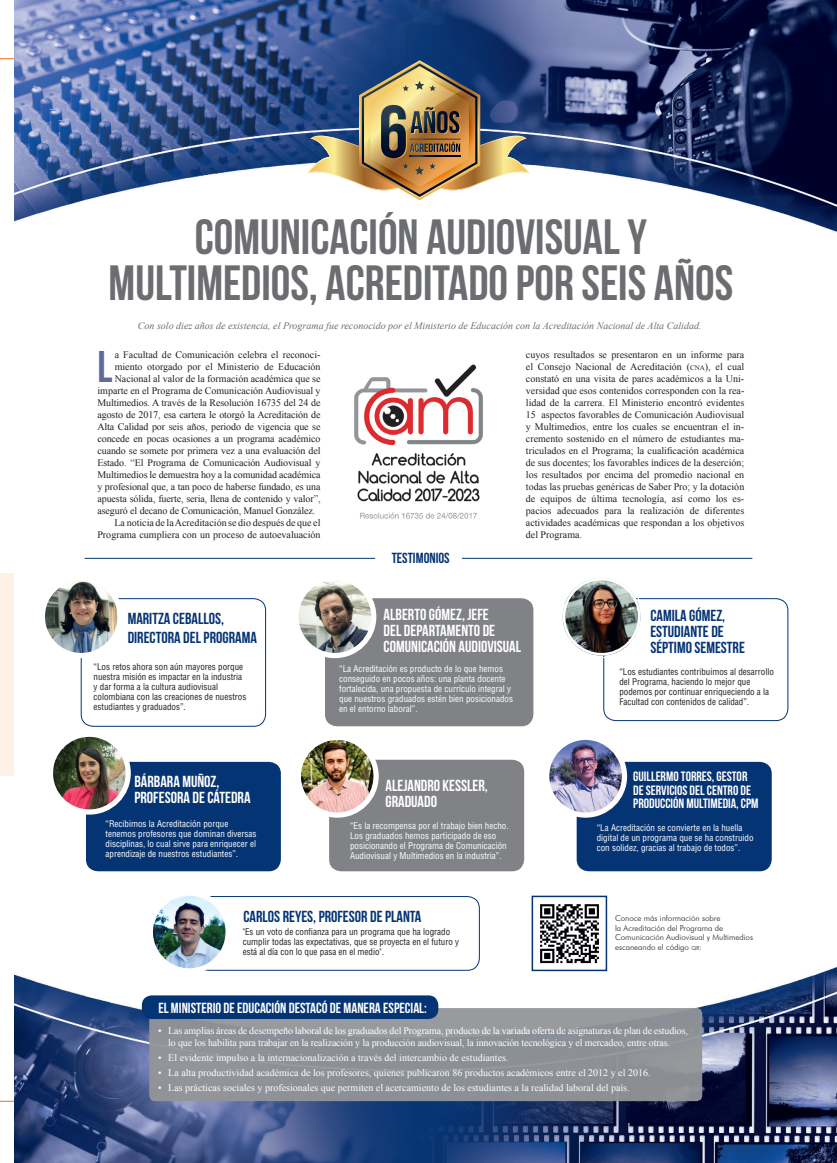
<style>
.page{position:relative;width:837px;height:1163px;background:#fff}
.page>*{position:absolute;margin:0;border:0;box-sizing:border-box;transform-origin:0 0}
.t1{font:700 49.4px/46.1px "Bebas Neue";color:#6c6d70;text-align:center}
.t2{font:44.3px "Bebas Neue";color:#5e6c9d}
.t3{font:700 16px/16px "Bebas Neue";color:#fff}
.t4{font:700 16px/16px "Bebas Neue";color:#053474}
.t5{font:700 14.6px "Bebas Neue";color:#fff}
.t6{font:700 14.6px "Bebas Neue";color:#053474}
.t7{font:700 13.5px/13.5px "Bebas Neue";color:#fff}
.t8{font:10px/12px "Times New Roman";letter-spacing:-.01em;color:#231f20;text-align:justify}
.t9{font:10px/12px "Times New Roman";color:#fff}
.t10{font:italic 10px "Times New Roman";color:#6c6d70}
.t11{font:condensed 9px/10px "Helvetica LT Std";color:#fff}
.t12{font:condensed 9px/10px "Helvetica LT Std";color:#231f20}
.t13{font:300 8px/9.6px "Futura BT";color:#231f20}
.s1{font-size:7px}
.s2{font-size:5.6px}
</style>
<div class="page">
<svg style="left:0;top:58px;width:14px;height:1px"></svg>
<div style="left:0;top:573px;width:14px;height:202px;background:#fdf0e4"></div>
<img style="left:14px;top:0;width:822px;height:1162px">
<img style="left:307px;top:60px;width:222px;height:140px">
<div style="left:337px;top:351px;width:168px;height:187px;background:#fff"></div>
<img style="left:354px;top:364px;width:129px;height:155px">
<div style="left:81px;top:598px;width:184px;height:128px;border:1px solid #053474;border-radius:12px"></div>
<div style="left:603px;top:598px;width:184px;height:122px;border:1px solid #053474;border-radius:12px"></div>
<div style="left:325px;top:598px;width:208px;height:128px;background:#808285;border-radius:12px"></div>
<div style="left:86px;top:761px;width:195px;height:110px;background:#053474;border-radius:12px"></div>
<div style="left:576px;top:761px;width:195px;height:110px;background:#053474;border-radius:12px"></div>
<div style="left:329px;top:759px;width:195px;height:112px;background:#808285;border-radius:12px"></div>
<div style="left:197px;top:896px;width:282px;height:74px;border:1px solid #053474;border-radius:12px"></div>
<img style="left:42px;top:577px;width:78px;height:78px;border-radius:39px">
<div style="left:40px;top:575px;width:83px;height:83px;border:5px solid #fff;border-radius:50%"></div>
<div style="left:149px;top:1007px;width:553px;height:93px;background:#939598;border-radius:6px"></div>
<img style="left:296px;top:577px;width:77px;height:78px;border-radius:39px">
<div style="left:293px;top:575px;width:83px;height:83px;border:5px solid #fff;border-radius:50%"></div>
<img style="left:562px;top:577px;width:78px;height:78px;border-radius:39px">
<div style="left:560px;top:575px;width:83px;height:83px;border:1px solid #fff;border-radius:50%"></div>
<div style="left:562px;top:577px;width:78px;height:78px;border:3px solid #fff;border-radius:50%"></div>
<img style="left:50px;top:735px;width:78px;height:76px">
<div style="left:48px;top:731px;width:83px;height:83px;border:5px solid #fff;border-radius:50%"></div>
<img style="left:298px;top:739px;width:78px;height:76px">
<div style="left:295px;top:734px;width:83px;height:83px;border:5px solid #fff;border-radius:50%"></div>
<img style="left:150px;top:893px;width:78px;height:77px;border-radius:39px">
<div style="left:148px;top:890px;width:83px;height:83px;border:5px solid #fff;border-radius:50%"></div>
<img style="left:546px;top:737px;width:78px;height:78px;border-radius:39px">
<div style="left:544px;top:734px;width:83px;height:83px;border:5px solid #fff;border-radius:50%"></div>
<div style="left:142px;top:995px;width:296px;height:23px;background:#053474;border-radius:10px"></div>
<hr style="left:85px;top:558px;width:290px;height:1px;background:#053474">
<hr style="left:461px;top:558px;width:291px;height:1px;background:#053474">
<img style="left:534px;top:898px;width:70px;height:70px">
<div style="left:531px;top:895px;width:76px;height:76px;border:2px solid #053474"></div>
<svg style="left:0;top:1100px;width:14px;height:1px"></svg>
<h1 class="t1" style="left:108px;top:213px;width:626px">COMUNICACIÓN AUDIOVISUAL Y<br>MULTIMEDIOS, ACREDITADO POR SEIS AÑOS</h1>
<p class="t10" style="left:138px;top:318px;width:565px">Con solo diez años de existencia, el Programa fue reconocido por el Ministerio de Educación con la Acreditación Nacional de Alta Calidad.</p>
<h2 class="t2" style="left:97px;top:342px;width:17px">L</h2>
<p class="t8" style="left:115px;top:348px;width:207px">a Facultad de Comunicación celebra el reconoci-</p>
<p class="t8" style="left:115px;top:360px;width:207px">miento otorgado por el Ministerio de Educación</p>
<p class="t8" style="left:115px;top:372px;width:207px">Nacional al valor de la formación académica que se</p>
<p class="t8" style="left:97px;top:384px;width:224px">imparte en el Programa de Comunicación Audiovisual y</p>
<p class="t8" style="left:97px;top:396px;width:224px">Multimedios. A través de la Resolución 16735 del 24 de</p>
<p class="t8" style="left:97px;top:408px;width:224px">agosto de 2017, esa cartera le otorgó la Acreditación de</p>
<p class="t8" style="left:97px;top:420px;width:224px">Alta Calidad por seis años, periodo de vigencia que se</p>
<p class="t8" style="left:97px;top:432px;width:224px">concede en pocas ocasiones a un programa académico</p>
<p class="t8" style="left:97px;top:444px;width:224px">cuando se somete por primera vez a una evaluación del</p>
<p class="t8" style="left:97px;top:456px;width:224px">Estado. “El Programa de Comunicación Audiovisual y</p>
<p class="t8" style="left:97px;top:468px;width:224px">Multimedios le demuestra hoy a la comunidad académica</p>
<p class="t8" style="left:97px;top:480px;width:224px">y profesional que, a tan poco de haberse fundado, es una</p>
<p class="t8" style="left:97px;top:492px;width:224px">apuesta sólida, fuerte, seria, llena de contenido y valor”,</p>
<p class="t8" style="left:97px;top:504px;width:219px">aseguró el decano de Comunicación, Manuel González.</p>
<p class="t8" style="left:114px;top:516px;width:207px">La noticia de la Acreditación se dio después de que el</p>
<p class="t8" style="left:97px;top:528px;width:224px">Programa cumpliera con un proceso de autoevaluación</p>
<h3 class="t6" style="left:391px;top:550px;width:60px">TESTIMONIOS</h3>
<p class="t8" style="left:525px;top:348px;width:220px">cuyos resultados se presentaron en un informe para el Consejo Nacional de Acreditación (<span class="s1">CNA</span>), el cual constató en una visita de pares académicos a la Uni&shy;versidad que esos contenidos corresponden con la rea&shy;lidad de la carrera. El Ministerio encontró evidentes 15 aspectos favorables de Comunicación Audiovisual y Multimedios, entre los cuales se encuentran el in&shy;cremento sostenido en el número de estudiantes ma&shy;triculados en el Programa; la cualificación académica de sus docentes; los favorables índices de la deserción; los resultados por encima del promedio nacional en todas las pruebas genéricas de Saber Pro; y la dotación de equipos de última tecnología, así como los es&shy;pacios adecuados para la realización de diferentes actividades académicas que respondan a los objetivos del Programa.</p>
<h3 class="t4" style="left:128px;top:609px;width:131px;line-height:18.8px">MARITZA CEBALLOS,<br>DIRECTORA DEL PROGRAMA</h3>
<h3 class="t3" style="left:383px;top:606px;width:139px">ALBERTO GÓMEZ, JEFE<br>DEL DEPARTAMENTO DE<br>COMUNICACIÓN AUDIOVISUAL</h3>
<h3 class="t4" style="left:650px;top:607px;width:96px">CAMILA GÓMEZ,<br>ESTUDIANTE DE<br>SÉPTIMO SEMESTRE</h3>
<p class="t12" style="left:94px;top:661px;width:154px">“Los retos ahora son aún mayores porque nuestra misión es impactar en la industria y dar forma a la cultura audiovisual colombiana con las creaciones de nuestros estudiantes y graduados”.</p>
<p class="t11" style="left:339px;top:663px;width:175px">“La Acreditación es producto de lo que hemos conseguido en pocos años: una planta docente fortalecida, una propuesta de currículo integral y que nuestros graduados estén bien posicionados en el entorno laboral”.</p>
<p class="t12" style="left:619px;top:667px;width:156px">“Los estudiantes contribuimos al desarrollo del Programa, haciendo lo mejor que podemos por continuar enriqueciendo a la Facultad con contenidos de calidad”.</p>
<h3 class="t3" style="left:134px;top:773px;width:117px">BÁRBARA MUÑOZ,<br>PROFESORA DE CÁTEDRA</h3>
<p class="t11" style="left:105px;top:818px;width:152px">“Recibimos la Acreditación porque tenemos profesores que dominan diversas disciplinas, lo cual sirve para enriquecer el aprendizaje de nuestros estudiantes”.</p>
<h3 class="t3" style="left:385px;top:777px;width:104px">ALEJANDRO KESSLER,<br>GRADUADO</h3>
<p class="t11" style="left:350px;top:820px;width:160px">“Es la recompensa por el trabajo bien hecho.<br>Los graduados hemos participado de eso posicionando el Programa de Comunicación Audiovisual y Multimedios en la industria”.</p>
<h3 class="t4" style="left:243px;top:907px;width:179px">CARLOS REYES, PROFESOR DE PLANTA</h3>
<p class="t12" style="left:243px;top:926px;width:218px">"Es un voto de confianza para un programa que ha logrado cumplir todas las expectativas, que se proyecta en el futuro y está al día con lo que pasa en el medio".</p>
<h3 class="t5" style="left:158px;top:999px;width:270px">EL MINISTERIO DE EDUCACIÓN DESTACÓ DE MANERA ESPECIAL:</h3>
<h3 class="t7" style="left:633px;top:769px;width:127px">GUILLERMO TORRES, GESTOR<br>DE SERVICIOS DEL CENTRO DE<br>PRODUCCIÓN MULTIMEDIA, CPM</h3>
<p class="t11" style="left:596px;top:822px;width:158px">“La Acreditación se convierte en la huella digital de un programa que se ha construido con solidez, gracias al trabajo de todos”.</p>
<p class="t13" style="left:615px;top:913px;width:139px">Conoce más información sobre<br>la Acreditación del Programa de<br>Comunicación Audiovisual y Multimedios escaneando el código <span class="s2">qr</span>:</p>
<p class="t9" style="left:168px;top:1024px;width:521px;text-indent:-10px">• Las amplias áreas de desempeño laboral de los graduados del Programa, producto de la variada oferta de asignaturas de plan de estudios, lo que los habilita para trabajar en la realización y la producción audiovisual, la innovación tecnológica y el mercadeo, entre otras.</p>
<p class="t9" style="left:158px;top:1051px;width:351px">• El evidente impulso a la internacionalización a través del intercambio de estudiantes.</p>
<p class="t9" style="left:158px;top:1066px;width:493px">• La alta productividad académica de los profesores, quienes publicaron 86 productos académicos entre el 2012 y el 2016.</p>
<p class="t9" style="left:158px;top:1081px;width:473px">• Las prácticas sociales y profesionales que permiten el acercamiento de los estudiantes a la realidad laboral del país.</p>
</div>
